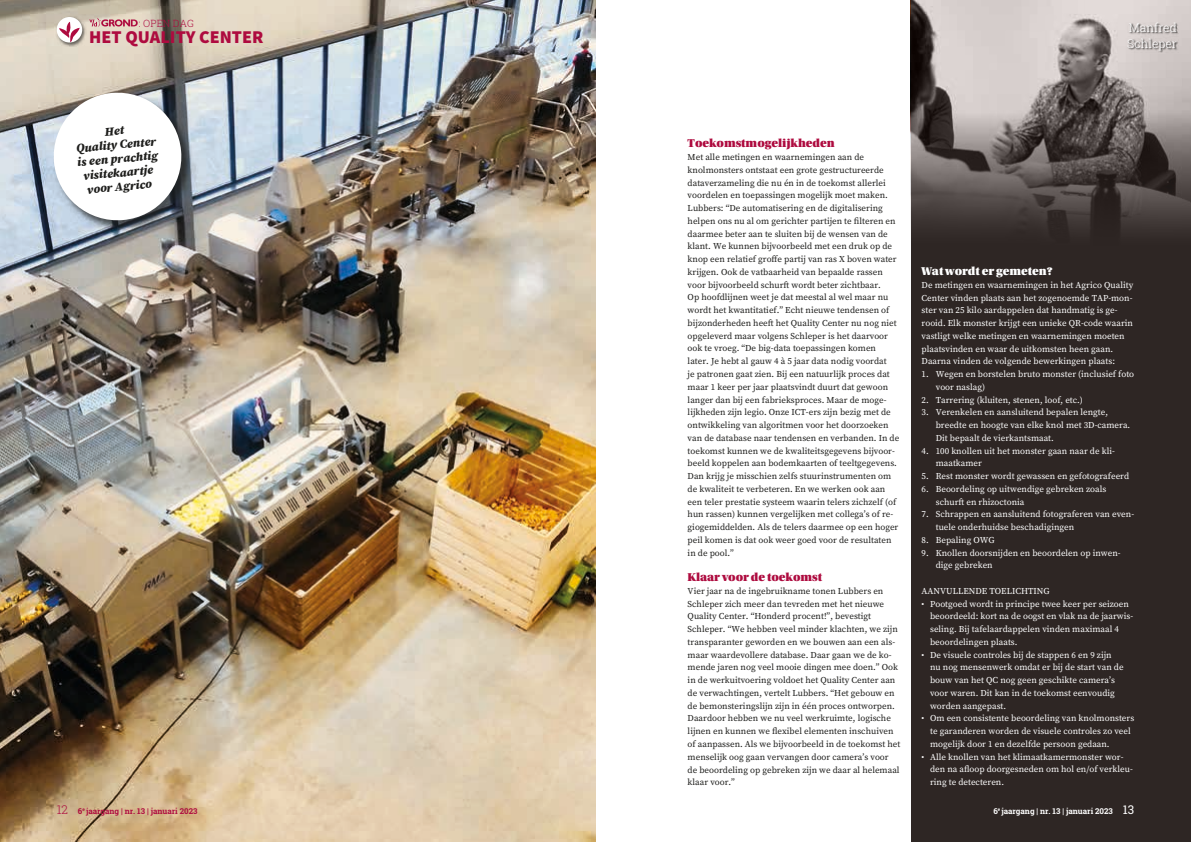
<style>
.page{position:relative;width:1191px;height:842px;background:#fff}
.page>*{position:absolute;margin:0;border:0;box-sizing:border-box;transform-origin:0 0}
.t1{font:18px "Source Sans Variable";color:#ae0b3f}
.t2{font:italic 12px/14px "Source Serif Variable";color:#1d1d1b;text-align:center}
.t3{font:12px "Utopia Std Black Headline";color:#ae0b3f}
.t4{font:12px "Utopia Std Black Headline";color:#fff}
.t5{font:300 12px/16px "Roboto Slab";color:#fff}
.t6{font:300 10px "Roboto Slab";color:#ae0b3f}
.t7{font:9px/12.8px "Source Serif Variable";color:#1d1d1b}
.t8{font:9px/12.8px "Source Serif Variable";color:#fff}
.t9{font:700 8px "Roboto Slab";color:#ae0b3f}
.t10{font:700 8px "Roboto Slab";color:#fff}
.s1{font-weight:300;font-size:12px}
.s2{font-weight:400;font-size:12px}
</style>
<div class="page">
<img style="left:0;top:0;width:595px;height:842px">
<div style="left:53px;top:92px;width:140px;height:140px;background:#1d1d1b;opacity:.75"></div>
<svg style="left:51px;top:90px;width:133px;height:133px"></svg>
<svg style="left:911px;top:0;width:280px;height:842px;background:#443c3a"></svg>
<svg style="left:1127px;top:23px;width:51px;height:30px;background:#bbb4b2"></svg>
<svg style="left:89px;top:18px;width:49px;height:9px"></svg>
<div style="left:55px;top:15px;width:32px;height:32px;background:#1d1d1b;opacity:.65"></div>
<div style="left:57px;top:17px;width:25px;height:26px;background:#fff;border-radius:50%"></div>
<svg style="left:59px;top:22px;width:21px;height:21px"></svg>
<p class="t6" style="left:139px;top:16px;width:56px">: OPEN DAG</p>
<h1 class="t1" style="left:89px;top:26px;width:176px">HET QUALITY CENTER</h1>
<h2 class="t2" style="left:74px;top:127px;width:82px;rotate:-5deg">Het<br>Quality Center is een prachtig visitekaartje voor Agrico</h2>
<h2 class="t5" style="left:1127px;top:20px;width:51px">Manfred<br>Schleper</h2>
<h2 class="t3" style="left:687px;top:137px;width:149px">Toekomstmogelijkheden</h2>
<p class="t7" style="left:687px;top:151px;width:213px">Met alle metingen en waarnemingen aan de knolmonsters ontstaat een grote gestructureerde dataverzameling die nu én in de toekomst allerlei voordelen en toepassingen mogelijk moet maken.<br>Lubbers: “De automatisering en de digitalisering helpen ons nu al om gerichter partijen te filteren en daarmee beter aan te sluiten bij de wensen van de klant. We kunnen bijvoorbeeld met een druk op de knop een relatief groffe partij van ras X boven water krijgen. Ook de vatbaarheid van bepaalde rassen voor bijvoorbeeld schurft wordt beter zichtbaar.<br>Op hoofdlijnen weet je dat meestal al wel maar nu wordt het kwantitatief.” Echt nieuwe tendensen of bijzonderheden heeft het Quality Center nu nog niet opgeleverd maar volgens Schleper is het daarvoor ook te vroeg. “De big-data toepassingen komen later. Je hebt al gauw 4 à 5 jaar data nodig voordat<br>je patronen gaat zien. Bij een natuurlijk proces dat maar 1 keer per jaar plaatsvindt duurt dat gewoon langer dan bij een fabrieksproces. Maar de moge&shy;lijkheden zijn legio. Onze ICT-ers zijn bezig met de ontwikkeling van algoritmen voor het doorzoeken van de database naar tendensen en verbanden. In de toekomst kunnen we de kwaliteitsgegevens bijvoor&shy;beeld koppelen aan bodemkaarten of teeltgegevens.<br>Dan krijg je misschien zelfs stuurinstrumenten om de kwaliteit te verbeteren. En we werken ook aan een teler prestatie systeem waarin telers zichzelf (of hun rassen) kunnen vergelijken met collega’s of re&shy;giogemiddelden. Als de telers daarmee op een hoger peil komen is dat ook weer goed voor de resultaten in de pool.”</p>
<h2 class="t3" style="left:687px;top:571px;width:136px">Klaar voor de toekomst</h2>
<p class="t7" style="left:687px;top:584px;width:214px">Vier jaar na de ingebruikname tonen Lubbers en Schleper zich meer dan tevreden met het nieuwe Quality Center. “Honderd procent!”, bevestigt Schleper. “We hebben veel minder klachten, we zijn transparanter geworden en we bouwen aan een als&shy;maar waardevollere database. Daar gaan we de ko&shy;mende jaren nog veel mooie dingen mee doen.” Ook in de werkuitvoering voldoet het Quality Center aan de verwachtingen, vertelt Lubbers. “Het gebouw en de bemonsteringslijn zijn in één proces ontworpen.<br>Daardoor hebben we nu veel werkruimte, logische lijnen en kunnen we flexibel elementen inschuiven of aanpassen. Als we bijvoorbeeld in de toekomst het menselijk oog gaan vervangen door camera’s voor de beoordeling op gebreken zijn we daar al helemaal klaar voor.”</p>
<h2 class="t4" style="left:921px;top:265px;width:132px">Wat wordt er gemeten?</h2>
<p class="t8" style="left:921px;top:278px;width:213px">De metingen en waarnemingen in het Agrico Quality Center vinden plaats aan het zogenoemde TAP-mon&shy;ster van 25 kilo aardappelen dat handmatig is ge&shy;rooid. Elk monster krijgt een unieke QR-code waarin vastligt welke metingen en waarnemingen moeten plaatsvinden en waar de uitkomsten heen gaan.<br>Daarna vinden de volgende bewerkingen plaats:</p>
<p class="t8" style="left:935px;top:368px;width:200px;text-indent:-14px">1. Wegen en borstelen bruto monster (inclusief foto voor naslag)</p>
<p class="t8" style="left:921px;top:393px;width:163px">2. Tarrering (kluiten, stenen, loof, etc.)</p>
<p class="t8" style="left:935px;top:406px;width:196px;text-indent:-14px">3. Verenkelen en aansluitend bepalen lengte, breedte en hoogte van elke knol met 3D-camera.<br>Dit bepaalt de vierkantsmaat.</p>
<p class="t8" style="left:935px;top:444px;width:181px;text-indent:-14px">4. 100 knollen uit het monster gaan naar de kli&shy;maatkamer</p>
<p class="t8" style="left:921px;top:470px;width:209px">5. Rest monster wordt gewassen en gefotografeerd</p>
<p class="t8" style="left:935px;top:482px;width:172px;text-indent:-14px">6. Beoordeling op uitwendige gebreken zoals schurft en rhizoctonia</p>
<p class="t8" style="left:935px;top:508px;width:200px;text-indent:-14px">7. Schrappen en aansluitend fotograferen van even&shy;tuele onderhuidse beschadigingen</p>
<p class="t8" style="left:921px;top:533px;width:74px">8. Bepaling OWG</p>
<p class="t8" style="left:935px;top:546px;width:186px;text-indent:-14px">9. Knollen doorsnijden en beoordelen op inwen&shy;dige gebreken</p>
<p class="t8" style="left:921px;top:584px;width:130px">AANVULLENDE TOELICHTING</p>
<p class="t8" style="left:930px;top:597px;width:205px;text-indent:-9px">• Pootgoed wordt in principe twee keer per seizoen beoordeeld: kort na de oogst en vlak na de jaarwis&shy;seling. Bij tafelaardappelen vinden maximaal 4 beoordelingen plaats.</p>
<p class="t8" style="left:930px;top:648px;width:195px;text-indent:-9px">• De visuele controles bij de stappen 6 en 9 zijn nu nog mensenwerk omdat er bij de start van de bouw van het QC nog geen geschikte camera’s voor waren. Dit kan in de toekomst eenvoudig worden aangepast.</p>
<p class="t8" style="left:930px;top:712px;width:206px;text-indent:-9px">• Om een consistente beoordeling van knolmonsters te garanderen worden de visuele controles zo veel mogelijk door 1 en dezelfde persoon gedaan.</p>
<p class="t8" style="left:930px;top:750px;width:204px;text-indent:-9px">• Alle knollen van het klimaatkamermonster wor&shy;den na afloop doorgesneden om hol en/of verkleu&shy;ring te detecteren.</p>
<p class="t9" style="left:57px;top:805px;width:142px"><span class="s1">12</span> 6<sup>e</sup> jaargang | nr. 13 | januari 2023</p>
<p class="t10" style="left:993px;top:805px;width:142px">6<sup>e</sup> jaargang | nr. 13 | januari 2023 <span class="s2">13</span></p>
</div>
